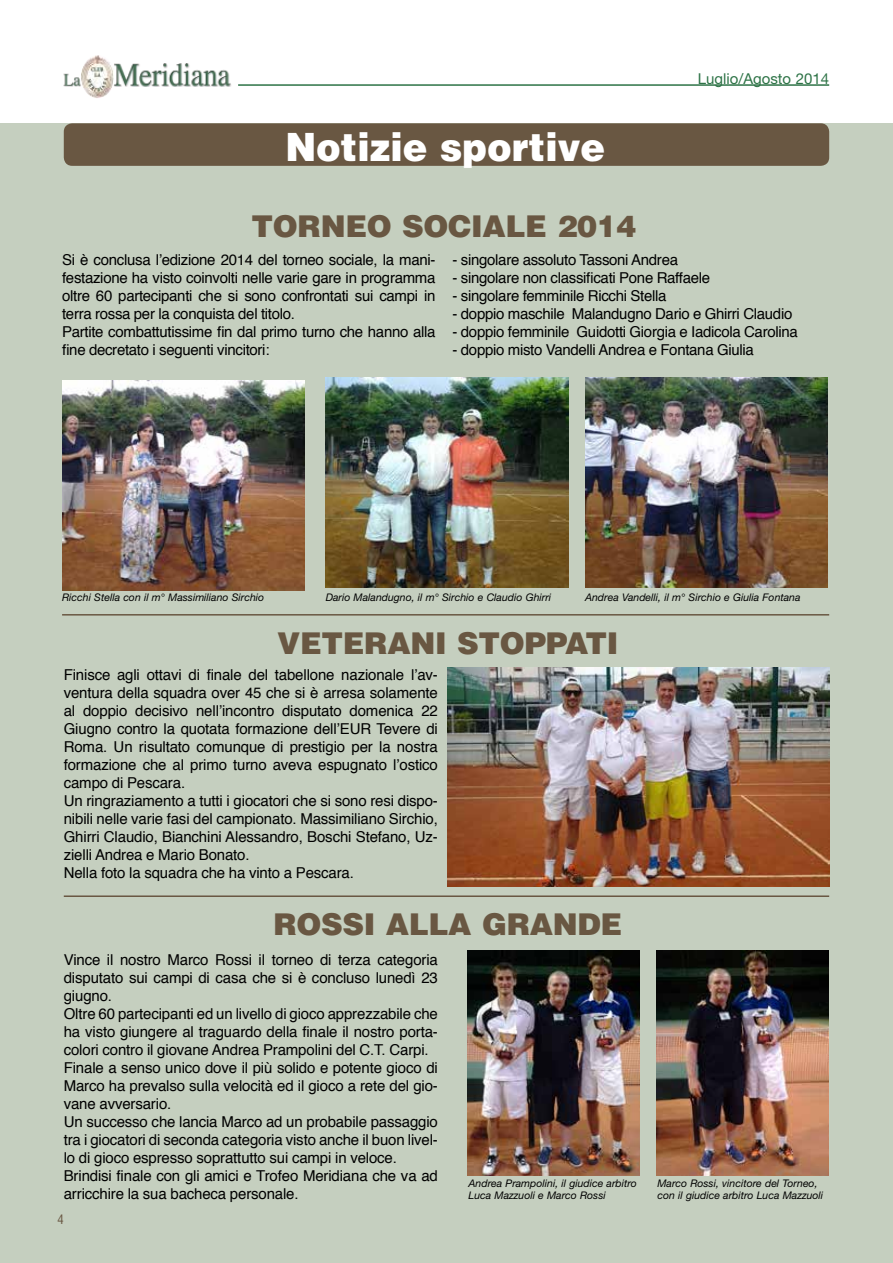
<style>
.page{position:relative;width:893px;height:1263px;background:#fff}
.page>*{position:absolute;margin:0;border:0;box-sizing:border-box;transform-origin:0 0}
.t1{font:900 39px "Helvetica";color:#fff;scale:.95 1}
.t2{font:900 30px "Helvetica";letter-spacing:-.01em;color:#695742}
.t3{font:15px/18px "Helvetica";letter-spacing:-.01em;color:#000}
.t4{font:15px "Helvetica Neue";color:#2d7346}
.t5{font:condensed 12.75px "Helvetica";color:#695742}
.t6{font:italic 10.5px/12px "Helvetica Neue";color:#000}
</style>
<div class="page">
<div style="left:0;top:123px;width:892px;height:1140px;background:#c5cfbf"></div>
<div style="left:64px;top:123px;width:765px;height:43px;background:#695742;border-radius:9px"></div>
<img style="left:114px;top:63px;width:117px;height:24px">
<img style="left:63px;top:73px;width:18px;height:14px">
<img style="left:81px;top:55px;width:33px;height:43px">
<hr style="left:238px;top:84px;width:591px;height:2px;background:#2d7346">
<hr style="left:62px;top:614px;width:767px;height:1px;background:#695742">
<hr style="left:64px;top:895px;width:765px;height:2px;background:#695742">
<img style="left:468px;top:950px;width:171px;height:226px">
<img style="left:656px;top:950px;width:172px;height:226px">
<img style="left:326px;top:378px;width:242px;height:209px">
<img style="left:585px;top:378px;width:242px;height:209px">
<img style="left:62px;top:381px;width:242px;height:209px">
<img style="left:448px;top:667px;width:381px;height:220px">
<h1 class="t1" style="left:285px;top:122px;width:338px">Notizie sportive</h1>
<p class="t4" style="left:698px;top:70px;width:133px">Luglio/Agosto 2014</p>
<h2 class="t2" style="left:252px;top:207px;width:386px">TORNEO SOCIALE 2014</h2>
<p class="t3" style="left:62px;top:251px;width:375px">Si è conclusa l’edizione 2014 del torneo sociale, la mani&shy;festazione ha visto coinvolti nelle varie gare in programma oltre 60 partecipanti che si sono confrontati sui campi in terra rossa per la conquista del titolo.<br>Partite combattutissime fin dal primo turno che hanno alla fine decretato i seguenti vincitori:</p>
<p class="t3" style="left:453px;top:251px;width:227px">- singolare assoluto Tassoni Andrea</p>
<p class="t3" style="left:453px;top:269px;width:259px">- singolare non classificati Pone Raffaele</p>
<p class="t3" style="left:453px;top:287px;width:216px">- singolare femminile Ricchi Stella</p>
<p class="t3" style="left:453px;top:305px;width:341px">- doppio maschile Malandugno Dario e Ghirri Claudio</p>
<p class="t3" style="left:453px;top:323px;width:347px">- doppio femminile Guidotti Giorgia e Iadicola Carolina</p>
<p class="t3" style="left:453px;top:341px;width:303px">- doppio misto Vandelli Andrea e Fontana Giulia</p>
<p class="t6" style="left:62px;top:591px;width:204px">Ricchi Stella con il m° Massimiliano Sirchio</p>
<p class="t6" style="left:326px;top:591px;width:227px">Dario Malandugno, il m° Sirchio e Claudio Ghirri</p>
<p class="t6" style="left:585px;top:591px;width:217px">Andrea Vandelli, il m° Sirchio e Giulia Fontana</p>
<h2 class="t2" style="left:277px;top:623px;width:343px">VETERANI STOPPATI</h2>
<p class="t3" style="left:64px;top:667px;width:376px">Finisce agli ottavi di finale del tabellone nazionale l’av&shy;ventura della squadra over 45 che si è arresa solamente al doppio decisivo nell’incontro disputato domenica 22<br>Giugno contro la quotata formazione dell’EUR Tevere di Roma. Un risultato comunque di prestigio per la nostra formazione che al primo turno aveva espugnato l’ostico campo di Pescara.<br>Un ringraziamento a tutti i giocatori che si sono resi dispo&shy;nibili nelle varie fasi del campionato. Massimiliano Sirchio, Ghirri Claudio, Bianchini Alessandro, Boschi Stefano, Uz&shy;zielli Andrea e Mario Bonato.<br>Nella foto la squadra che ha vinto a Pescara.</p>
<h2 class="t2" style="left:273px;top:904px;width:350px">ROSSI ALLA GRANDE</h2>
<p class="t3" style="left:64px;top:951px;width:376px">Vince il nostro Marco Rossi il torneo di terza categoria disputato sui campi di casa che si è concluso lunedì 23 giugno.<br>Oltre 60 partecipanti ed un livello di gioco apprezzabile che ha visto giungere al traguardo della finale il nostro porta&shy;colori contro il giovane Andrea Prampolini del C.T. Carpi.<br>Finale a senso unico dove il più solido e potente gioco di Marco ha prevalso sulla velocità ed il gioco a rete del gio&shy;vane avversario.<br>Un successo che lancia Marco ad un probabile passaggio tra i giocatori di seconda categoria visto anche il buon livel&shy;lo di gioco espresso soprattutto sui campi in veloce.<br>Brindisi finale con gli amici e Trofeo Meridiana che va ad arricchire la sua bacheca personale.</p>
<p class="t6" style="left:469px;top:1177px;width:170px">Andrea Prampolini, il giudice arbitro<br>Luca Mazzuoli e Marco Rossi</p>
<p class="t6" style="left:657px;top:1177px;width:167px">Marco Rossi, vincitore del Torneo, con il giudice arbitro Luca Mazzuoli</p>
<p class="t5" style="left:57px;top:1211px;width:8px">4</p>
</div>
